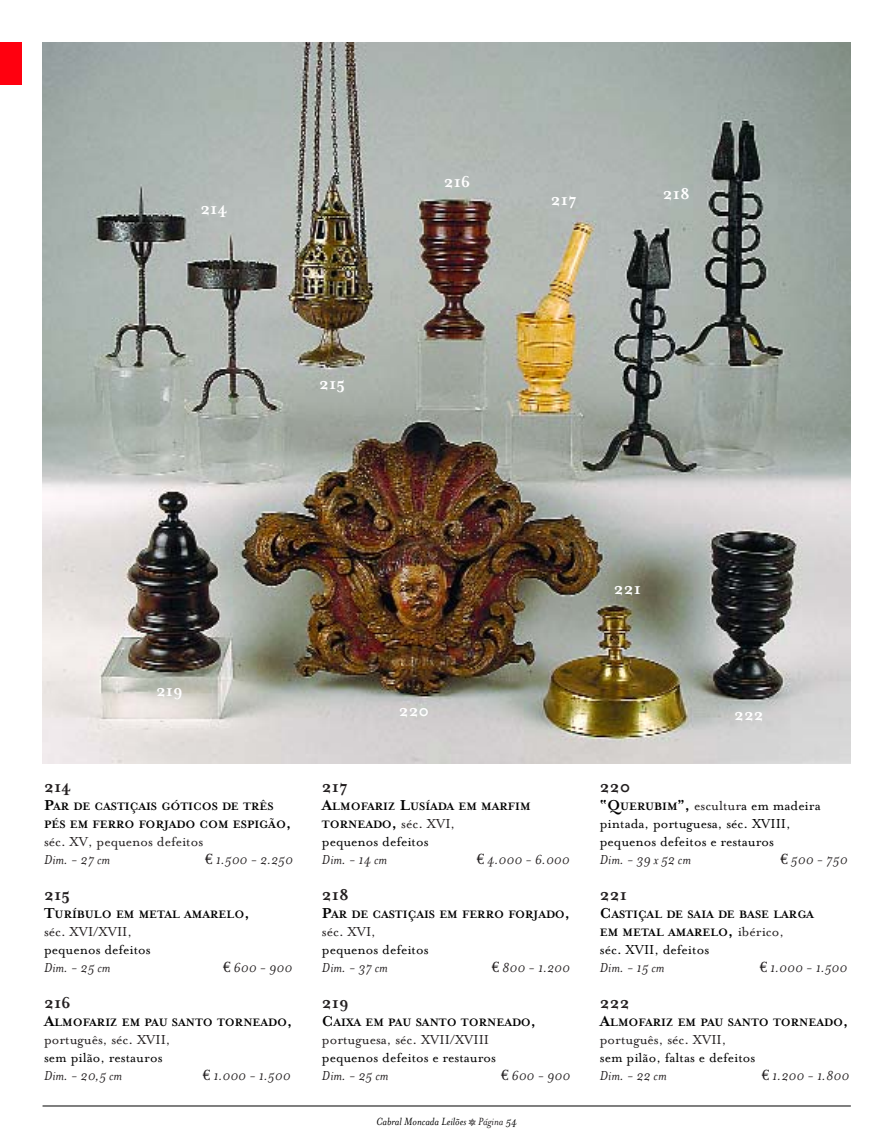
<style>
.page{position:relative;width:893px;height:1148px;background:#fff}
.page>*{position:absolute;margin:0;border:0;box-sizing:border-box;transform-origin:0 0}
.t1{font:700 18px "Mrs Eaves";color:#231f20}
.t2{font:700 18px "Mrs Eaves";color:#fff}
.t3{font:15px/18px "Mrs Eaves Roman";color:#000}
.t4{font:italic 15px "Mrs Eaves";color:#231f20}
.t5{font:15px "Mrs Eaves Roman";color:#231f20}
.t6{font:700 12.3px/18px "Mrs Eaves";color:#000}
.t7{font:italic 12px "Mrs Eaves";color:#000}
.s1{font-size:16.5px}
.s2{font-family:"Euro Serif";font-style:normal}
.s3{font-family:"Mrs Eaves Roman";font-weight:400;font-size:15px;color:#231f20}
.s4{font-family:"Mrs Eaves Fractions";font-style:normal;color:#231f20}
.s5{color:#231f20}
.s6{font-family:"Mrs Eaves";font-weight:700;font-size:16.5px}
.s7{font-family:"Mrs Eaves";font-weight:700;font-size:12.3px}
</style>
<div class="page">
<img style="left:43px;top:43px;width:807px;height:720px">
<hr style="left:43px;top:1105px;width:807px;height:1px;background:#000">
<div style="left:0;top:43px;width:21px;height:42px;background:#ff000f"></div>
<h1 class="t2" style="left:200px;top:197px;width:29px">214</h1>
<h1 class="t2" style="left:319px;top:372px;width:28px">215</h1>
<h1 class="t2" style="left:443px;top:170px;width:28px">216</h1>
<h1 class="t2" style="left:551px;top:188px;width:27px">217</h1>
<h1 class="t2" style="left:662px;top:182px;width:29px">218</h1>
<h1 class="t2" style="left:613px;top:577px;width:29px">221</h1>
<h1 class="t2" style="left:156px;top:679px;width:28px">219</h1>
<h1 class="t1" style="left:44px;top:775px;width:29px">214</h1>
<p class="t6" style="left:44px;top:797px;width:249px"><span class="s1">P</span>AR DE CASTIÇAIS GÓTICOS DE TRÊS<br>PÉS EM FERRO FORJADO COM ESPIGÃO<span class="s1">,</span></p>
<p class="t5" style="left:44px;top:832px;width:161px">séc. XV, pequenos defeitos</p>
<p class="t4" style="left:44px;top:850px;width:68px">Dim. - 27 cm</p>
<p class="t4" style="left:205px;top:850px;width:89px"><span class="s2">€</span> 1.500 - 2.250</p>
<h1 class="t1" style="left:44px;top:883px;width:28px">215</h1>
<p class="t6" style="left:44px;top:905px;width:207px"><span class="s1">T</span>URÍBULO EM METAL AMARELO<span class="s1">,</span></p>
<p class="t5" style="left:44px;top:922px;width:89px">séc. XVI/XVII,</p>
<p class="t3" style="left:44px;top:940px;width:108px">pequenos defeitos</p>
<p class="t4" style="left:44px;top:958px;width:68px">Dim. - 25 cm</p>
<p class="t4" style="left:223px;top:958px;width:71px"><span class="s2">€</span> 600 - 900</p>
<h1 class="t1" style="left:44px;top:991px;width:28px">216</h1>
<p class="t6" style="left:44px;top:1013px;width:250px"><span class="s1">A</span>LMOFARIZ EM PAU SANTO TORNEADO<span class="s1">,</span></p>
<p class="t5" style="left:44px;top:1030px;width:128px">português, séc. XVII,</p>
<p class="t3" style="left:44px;top:1048px;width:120px">sem pilão, restauros</p>
<p class="t4" style="left:44px;top:1066px;width:80px">Dim. - 20,5 cm</p>
<p class="t4" style="left:203px;top:1066px;width:89px"><span class="s2">€</span> 1.000 - 1.500</p>
<h1 class="t2" style="left:398px;top:699px;width:32px">220</h1>
<h1 class="t1" style="left:322px;top:775px;width:27px">217</h1>
<p class="t6" style="left:322px;top:797px;width:210px"><span class="s1">A</span>LMOFARIZ <span class="s1">L</span>USÍADA EM MARFIM<br>TORNEADO<span class="s1">,</span> <span class="s3">séc. XVI,</span></p>
<p class="t3" style="left:322px;top:832px;width:108px">pequenos defeitos</p>
<p class="t4" style="left:322px;top:850px;width:67px">Dim. - 14 cm</p>
<p class="t4" style="left:476px;top:850px;width:94px"><span class="s2">€</span> 4.000 - 6.000</p>
<h1 class="t1" style="left:322px;top:883px;width:29px">218</h1>
<p class="t6" style="left:322px;top:905px;width:249px"><span class="s1">P</span>AR DE CASTIÇAIS EM FERRO FORJADO<span class="s1">,</span></p>
<p class="t5" style="left:322px;top:922px;width:55px">séc. XVI,</p>
<p class="t3" style="left:322px;top:940px;width:108px">pequenos defeitos</p>
<p class="t4" style="left:322px;top:958px;width:67px">Dim. - 37 cm</p>
<p class="t4" style="left:492px;top:958px;width:80px"><span class="s2">€</span> 800 - 1.200</p>
<h1 class="t1" style="left:322px;top:991px;width:28px">219</h1>
<p class="t6" style="left:322px;top:1013px;width:215px"><span class="s1">C</span>AIXA EM PAU SANTO TORNEADO<span class="s1">,</span></p>
<p class="t5" style="left:322px;top:1030px;width:169px">portuguesa, séc. XVII/XVIII</p>
<p class="t3" style="left:322px;top:1048px;width:176px">pequenos defeitos e restauros</p>
<p class="t4" style="left:322px;top:1066px;width:68px">Dim. - 25 cm</p>
<p class="t4" style="left:501px;top:1066px;width:71px"><span class="s2">€</span> 600 - 900</p>
<p class="t7" style="left:376px;top:1113px;width:143px">Cabral Moncada Leilões <span class="s4">Q</span> <span class="s5">Página</span> 54</p>
<h1 class="t2" style="left:734px;top:703px;width:31px">222</h1>
<h1 class="t1" style="left:600px;top:775px;width:32px">220</h1>
<p class="t3" style="left:600px;top:796px;width:222px"><span class="s6">“Q</span><span class="s7">UERUBIM</span><span class="s6">”,</span> <span class="s5">escultur</span>a em madeira pintada, portuguesa, séc. XVIII, pequenos defeitos e restauros</p>
<p class="t4" style="left:600px;top:850px;width:93px">Dim. - 39 x 52 cm</p>
<p class="t4" style="left:780px;top:850px;width:69px"><span class="s2">€</span> 500 - 750</p>
<h1 class="t1" style="left:600px;top:883px;width:29px">221</h1>
<p class="t6" style="left:600px;top:905px;width:215px"><span class="s1">C</span>ASTIÇAL DE SAIA DE BASE LARGA<br>EM METAL AMARELO<span class="s1">,</span> <span class="s3">ibérico,</span></p>
<p class="t3" style="left:600px;top:940px;width:111px">séc. XVII, defeitos</p>
<p class="t4" style="left:600px;top:958px;width:66px">Dim. - 15 cm</p>
<p class="t4" style="left:759px;top:958px;width:89px"><span class="s2">€</span> 1.000 - 1.500</p>
<h1 class="t1" style="left:600px;top:991px;width:31px">222</h1>
<p class="t6" style="left:600px;top:1013px;width:250px"><span class="s1">A</span>LMOFARIZ EM PAU SANTO TORNEADO<span class="s1">,</span></p>
<p class="t5" style="left:600px;top:1030px;width:128px">português, séc. XVII,</p>
<p class="t3" style="left:600px;top:1048px;width:157px">sem pilão, faltas e defeitos</p>
<p class="t4" style="left:600px;top:1066px;width:68px">Dim. - 22 cm</p>
<p class="t4" style="left:761px;top:1066px;width:89px"><span class="s2">€</span> 1.200 - 1.800</p>
</div>
